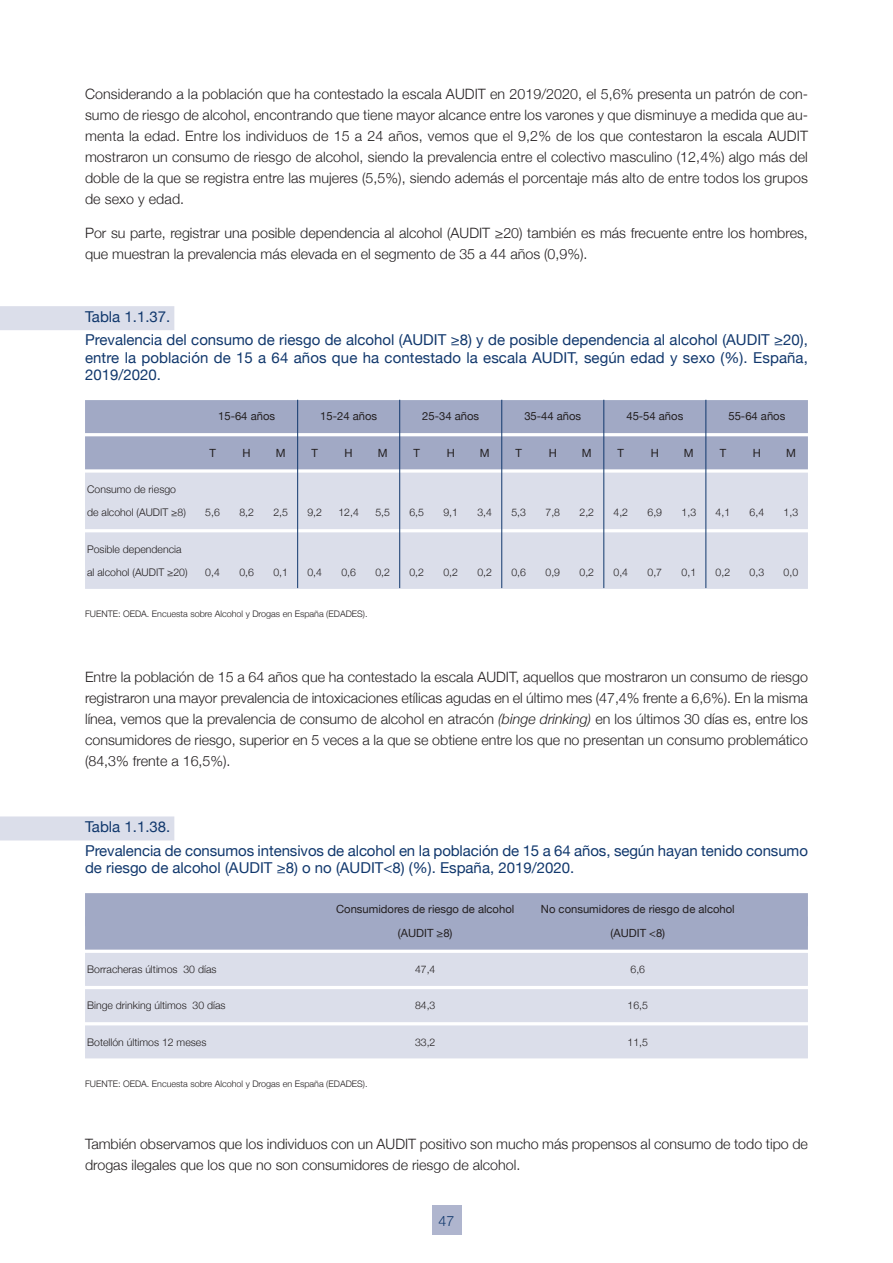
<style>
.page{position:relative;width:893px;height:1263px;background:#fff}
.page>*{position:absolute;margin:0;border:0;box-sizing:border-box;transform-origin:0 0}
.t1{font:15px/23.7px "Helvetica Neue";color:#11386d}
.t2{font:300 14.25px/21px "Helvetica Neue";color:#231f20;text-align:justify}
.t3{font:300 14.25px "Helvetica Neue";color:#11386d}
.t4{font:11.25px "Helvetica Neue";color:#231f20}
.t5{font:300 10.5px "Helvetica Neue";color:#231f20}
.t6{font:300 9px "Helvetica Neue";color:#231f20}
.s1{font-style:italic}
</style>
<div class="page">
<div style="left:432px;top:1205px;width:29px;height:30px;background:#afb5ce"></div>
<div style="left:0;top:306px;width:174px;height:24px;background:#dbdeea"></div>
<div style="left:85px;top:400px;width:723px;height:33px;background:#a1a9c5"></div>
<div style="left:85px;top:436px;width:723px;height:33px;background:#a1a9c5"></div>
<div style="left:85px;top:473px;width:723px;height:33px;background:#dbdeea"></div>
<div style="left:85px;top:496px;width:723px;height:33px;background:#dbdeea"></div>
<div style="left:85px;top:532px;width:723px;height:33px;background:#dbdeea"></div>
<div style="left:85px;top:556px;width:723px;height:33px;background:#dbdeea"></div>
<hr style="left:705px;top:400px;width:1px;height:188px;background:#11386d">
<hr style="left:603px;top:400px;width:1px;height:188px;background:#11386d">
<hr style="left:501px;top:400px;width:1px;height:188px;background:#11386d">
<hr style="left:399px;top:400px;width:1px;height:188px;background:#11386d">
<hr style="left:297px;top:400px;width:1px;height:188px;background:#11386d">
<div style="left:0;top:816px;width:174px;height:24px;background:#dbdeea"></div>
<div style="left:85px;top:893px;width:723px;height:33px;background:#a1a9c5"></div>
<div style="left:85px;top:917px;width:723px;height:33px;background:#a1a9c5"></div>
<div style="left:85px;top:953px;width:723px;height:33px;background:#dbdeea"></div>
<div style="left:85px;top:989px;width:723px;height:33px;background:#dbdeea"></div>
<div style="left:85px;top:1025px;width:723px;height:33px;background:#dbdeea"></div>
<p class="t2" style="left:85px;top:83px;width:724px">Considerando a la población que ha contestado la escala AUDIT en 2019/2020, el 5,6% presenta un patrón de con&shy;sumo de riesgo de alcohol, encontrando que tiene mayor alcance entre los varones y que disminuye a medida que au&shy;menta la edad. Entre los individuos de 15 a 24 años, vemos que el 9,2% de los que contestaron la escala AUDIT mostraron un consumo de riesgo de alcohol, siendo la prevalencia entre el colectivo masculino (12,4%) algo más del doble de la que se registra entre las mujeres (5,5%), siendo además el porcentaje más alto de entre todos los grupos de sexo y edad.</p>
<p class="t2" style="left:85px;top:222px;width:724px">Por su parte, registrar una posible dependencia al alcohol (AUDIT ≥20) también es más frecuente entre los hombres, que muestran la prevalencia más elevada en el segmento de 35 a 44 años (0,9%).</p>
<p class="t1" style="left:85px;top:304px;width:724px">Tabla 1.1.37.<br>Prevalencia del consumo de riesgo de alcohol (AUDIT ≥8) y de posible dependencia al alcohol (AUDIT ≥20),</p>
<p class="t1" style="left:85px;top:348px;width:724px;line-height:17.2px">entre la población de 15 a 64 años que ha contestado la escala AUDIT, según edad y sexo (%). España,<br>2019/2020.</p>
<p class="t4" style="left:218px;top:410px;width:58px">15-64 años</p>
<p class="t4" style="left:320px;top:410px;width:58px">15-24 años</p>
<p class="t4" style="left:422px;top:410px;width:58px">25-34 años</p>
<p class="t4" style="left:524px;top:410px;width:58px">35-44 años</p>
<p class="t4" style="left:626px;top:410px;width:58px">45-54 años</p>
<p class="t4" style="left:728px;top:410px;width:58px">55-64 años</p>
<p class="t4" style="left:209px;top:446px;width:8px">T</p>
<p class="t4" style="left:243px;top:446px;width:10px">H</p>
<p class="t4" style="left:276px;top:446px;width:11px">M</p>
<p class="t4" style="left:311px;top:446px;width:8px">T</p>
<p class="t4" style="left:345px;top:446px;width:10px">H</p>
<p class="t4" style="left:378px;top:446px;width:11px">M</p>
<p class="t4" style="left:413px;top:446px;width:8px">T</p>
<p class="t4" style="left:447px;top:446px;width:10px">H</p>
<p class="t4" style="left:480px;top:446px;width:11px">M</p>
<p class="t4" style="left:516px;top:446px;width:8px">T</p>
<p class="t4" style="left:549px;top:446px;width:10px">H</p>
<p class="t4" style="left:582px;top:446px;width:11px">M</p>
<p class="t4" style="left:618px;top:446px;width:8px">T</p>
<p class="t4" style="left:651px;top:446px;width:10px">H</p>
<p class="t4" style="left:684px;top:446px;width:11px">M</p>
<p class="t4" style="left:720px;top:446px;width:8px">T</p>
<p class="t4" style="left:753px;top:446px;width:10px">H</p>
<p class="t4" style="left:786px;top:446px;width:11px">M</p>
<p class="t5" style="left:87px;top:483px;width:90px">Consumo de riesgo</p>
<p class="t5" style="left:87px;top:506px;width:100px">de alcohol (AUDIT ≥8)</p>
<p class="t5" style="left:205px;top:506px;width:16px">5,6</p>
<p class="t5" style="left:239px;top:506px;width:16px">8,2</p>
<p class="t5" style="left:273px;top:506px;width:16px">2,5</p>
<p class="t5" style="left:307px;top:506px;width:16px">9,2</p>
<p class="t5" style="left:338px;top:506px;width:22px">12,4</p>
<p class="t5" style="left:375px;top:506px;width:16px">5,5</p>
<p class="t5" style="left:409px;top:506px;width:16px">6,5</p>
<p class="t5" style="left:443px;top:506px;width:16px">9,1</p>
<p class="t5" style="left:477px;top:506px;width:16px">3,4</p>
<p class="t5" style="left:511px;top:506px;width:16px">5,3</p>
<p class="t5" style="left:545px;top:506px;width:16px">7,8</p>
<p class="t5" style="left:579px;top:506px;width:16px">2,2</p>
<p class="t5" style="left:613px;top:506px;width:16px">4,2</p>
<p class="t5" style="left:648px;top:506px;width:16px">6,9</p>
<p class="t5" style="left:682px;top:506px;width:16px">1,3</p>
<p class="t5" style="left:716px;top:506px;width:16px">4,1</p>
<p class="t5" style="left:750px;top:506px;width:16px">6,4</p>
<p class="t5" style="left:784px;top:506px;width:16px">1,3</p>
<p class="t5" style="left:87px;top:542px;width:96px">Posible dependencia</p>
<p class="t5" style="left:87px;top:566px;width:102px">al alcohol (AUDIT ≥20)</p>
<p class="t5" style="left:205px;top:566px;width:16px">0,4</p>
<p class="t5" style="left:239px;top:566px;width:16px">0,6</p>
<p class="t5" style="left:273px;top:566px;width:16px">0,1</p>
<p class="t5" style="left:307px;top:566px;width:16px">0,4</p>
<p class="t5" style="left:341px;top:566px;width:16px">0,6</p>
<p class="t5" style="left:375px;top:566px;width:16px">0,2</p>
<p class="t5" style="left:409px;top:566px;width:16px">0,2</p>
<p class="t5" style="left:443px;top:566px;width:16px">0,2</p>
<p class="t5" style="left:477px;top:566px;width:16px">0,2</p>
<p class="t5" style="left:511px;top:566px;width:16px">0,6</p>
<p class="t5" style="left:545px;top:566px;width:16px">0,9</p>
<p class="t5" style="left:579px;top:566px;width:16px">0,2</p>
<p class="t5" style="left:613px;top:566px;width:16px">0,4</p>
<p class="t5" style="left:648px;top:566px;width:16px">0,7</p>
<p class="t5" style="left:682px;top:566px;width:16px">0,1</p>
<p class="t5" style="left:716px;top:566px;width:16px">0,2</p>
<p class="t5" style="left:750px;top:566px;width:16px">0,3</p>
<p class="t5" style="left:784px;top:566px;width:16px">0,0</p>
<p class="t6" style="left:85px;top:608px;width:284px">FUENTE: OEDA. Encuesta sobre Alcohol y Drogas en España (EDADES).</p>
<p class="t2" style="left:85px;top:666px;width:724px">Entre la población de 15 a 64 años que ha contestado la escala AUDIT, aquellos que mostraron un consumo de riesgo registraron una mayor prevalencia de intoxicaciones etílicas agudas en el último mes (47,4% frente a 6,6%). En la misma línea, vemos que la prevalencia de consumo de alcohol en atracón <span class="s1">(binge drinking)</span> en los últimos 30 días es, entre los consumidores de riesgo, superior en 5 veces a la que se obtiene entre los que no presentan un consumo problemático (84,3% frente a 16,5%).</p>
<p class="t1" style="left:85px;top:814px;width:724px">Tabla 1.1.38.<br>Prevalencia de consumos intensivos de alcohol en la población de 15 a 64 años, según hayan tenido consumo</p>
<p class="t1" style="left:85px;top:855px;width:491px">de riesgo de alcohol (AUDIT ≥8) o no (AUDIT&lt;8) (%). España, 2019/2020.</p>
<p class="t4" style="left:336px;top:903px;width:180px">Consumidores de riesgo de alcohol</p>
<p class="t4" style="left:541px;top:903px;width:195px">No consumidores de riesgo de alcohol</p>
<p class="t4" style="left:398px;top:926px;width:56px">(AUDIT ≥8)</p>
<p class="t4" style="left:610px;top:926px;width:56px">(AUDIT &lt;8)</p>
<p class="t5" style="left:87px;top:963px;width:131px">Borracheras últimos 30 días</p>
<p class="t5" style="left:415px;top:963px;width:22px">47,4</p>
<p class="t5" style="left:630px;top:963px;width:16px">6,6</p>
<p class="t5" style="left:87px;top:999px;width:140px">Binge drinking últimos 30 días</p>
<p class="t5" style="left:415px;top:999px;width:22px">84,3</p>
<p class="t5" style="left:628px;top:999px;width:22px">16,5</p>
<p class="t5" style="left:87px;top:1035px;width:121px">Botellón últimos 12 meses</p>
<p class="t5" style="left:415px;top:1035px;width:22px">33,2</p>
<p class="t5" style="left:628px;top:1035px;width:22px">11,5</p>
<p class="t6" style="left:85px;top:1078px;width:284px">FUENTE: OEDA. Encuesta sobre Alcohol y Drogas en España (EDADES).</p>
<p class="t2" style="left:85px;top:1133px;width:724px">También observamos que los individuos con un AUDIT positivo son mucho más propensos al consumo de todo tipo de drogas ilegales que los que no son consumidores de riesgo de alcohol.</p>
<p class="t3" style="left:439px;top:1212px;width:17px">47</p>
</div>
